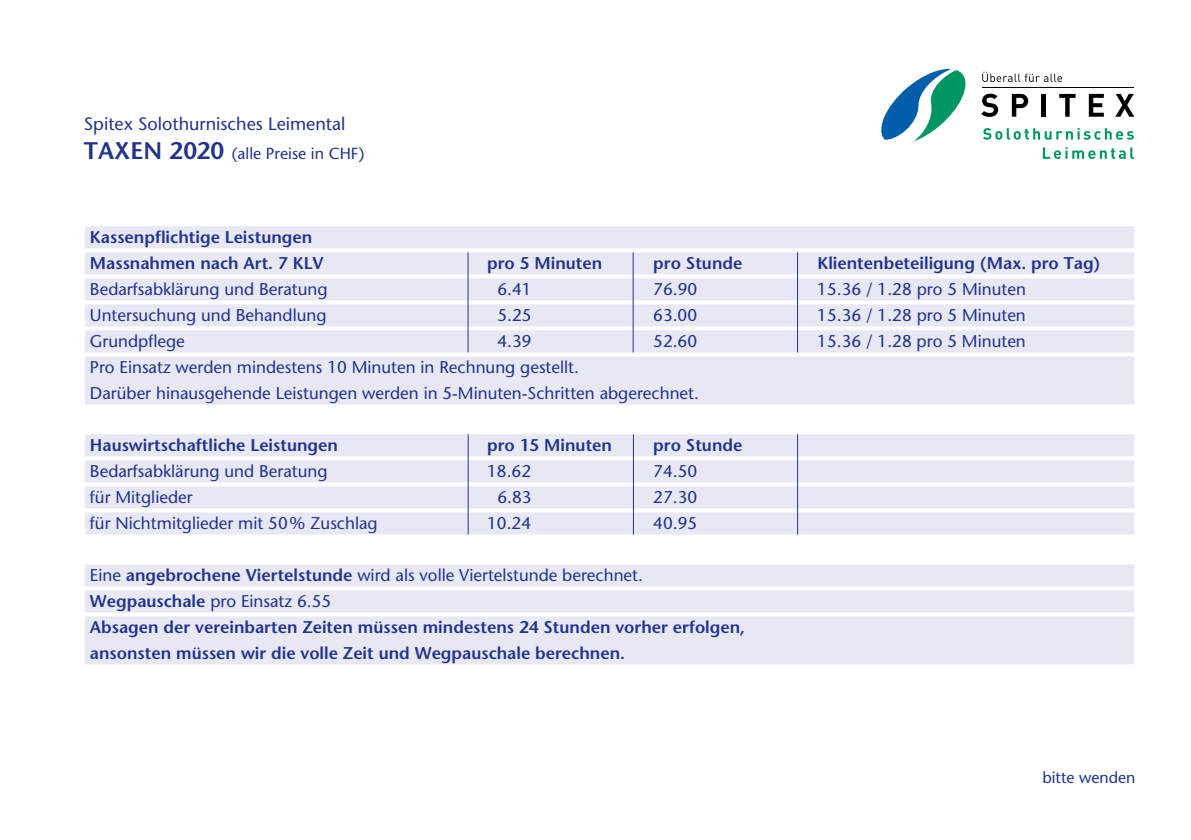
<style>
.page{position:relative;width:1191px;height:840px;background:#fff}
.page>*{position:absolute;margin:0;border:0;box-sizing:border-box;transform-origin:0 0}
.t1{font:500 18px "Stone Sans Std";color:#22338b}
.t2{font:500 17px/26px "Stone Sans Std";color:#22338b}
.t3{font:600 17px/26px "Stone Sans Std";color:#22338b}
.t4{font:500 16px "Stone Sans Std";color:#22338b}
.s1{font-weight:600;font-size:24px}
.s2{font-weight:500}
</style>
<div class="page">
<div style="left:85px;top:226px;width:1049px;height:22px;background:#e8e8f5"></div>
<div style="left:85px;top:252px;width:1049px;height:22px;background:#e8e8f5"></div>
<div style="left:85px;top:278px;width:1049px;height:22px;background:#e8e8f5"></div>
<div style="left:85px;top:304px;width:1049px;height:22px;background:#e8e8f5"></div>
<div style="left:85px;top:330px;width:1049px;height:22px;background:#e8e8f5"></div>
<div style="left:85px;top:356px;width:1049px;height:22px;background:#e8e8f5"></div>
<div style="left:85px;top:376px;width:1049px;height:28px;background:#e8e8f5"></div>
<div style="left:85px;top:434px;width:1049px;height:22px;background:#e8e8f5"></div>
<div style="left:85px;top:460px;width:1049px;height:22px;background:#e8e8f5"></div>
<div style="left:85px;top:486px;width:1049px;height:22px;background:#e8e8f5"></div>
<div style="left:85px;top:512px;width:1049px;height:22px;background:#e8e8f5"></div>
<hr style="left:632px;top:252px;width:1px;height:100px;background:#22338b">
<hr style="left:467px;top:252px;width:1px;height:100px;background:#22338b">
<hr style="left:797px;top:252px;width:1px;height:100px;background:#22338b">
<div style="left:85px;top:564px;width:1049px;height:22px;background:#e8e8f5"></div>
<div style="left:85px;top:590px;width:1049px;height:22px;background:#e8e8f5"></div>
<div style="left:85px;top:616px;width:1049px;height:22px;background:#e8e8f5"></div>
<div style="left:85px;top:636px;width:1049px;height:28px;background:#e8e8f5"></div>
<hr style="left:468px;top:434px;width:1px;height:100px;background:#22338b">
<hr style="left:633px;top:434px;width:1px;height:100px;background:#22338b">
<hr style="left:797px;top:434px;width:1px;height:100px;background:#22338b">
<svg style="left:881px;top:69px;width:85px;height:72px"></svg>
<svg style="left:981px;top:94px;width:17px;height:23px"></svg>
<svg style="left:1011px;top:94px;width:17px;height:23px"></svg>
<div style="left:1041px;top:94px;width:5px;height:23px;background:#000"></div>
<svg style="left:1059px;top:94px;width:16px;height:23px"></svg>
<svg style="left:1088px;top:94px;width:15px;height:23px"></svg>
<svg style="left:1115px;top:94px;width:19px;height:23px"></svg>
<hr style="left:982px;top:87px;width:152px;height:1px;background:#000">
<svg style="left:982px;top:72px;width:80px;height:10px"></svg>
<svg style="left:983px;top:128px;width:150px;height:12px"></svg>
<svg style="left:1042px;top:147px;width:91px;height:12px"></svg>
<p class="t1" style="left:84px;top:112px;width:263px">Spitex Solothurnisches Leimental</p>
<p class="t4" style="left:84px;top:143px;width:282px"><span class="s1">TAXEN 2020</span> (alle Preise in CHF)</p>
<p class="t3" style="left:90px;top:224px;width:235px">Kassenpflichtige Leistungen<br>Massnahmen nach Art. 7 KLV</p>
<p class="t3" style="left:487px;top:250px;width:117px">pro 5 Minuten</p>
<p class="t3" style="left:653px;top:250px;width:91px">pro Stunde</p>
<p class="t3" style="left:817px;top:250px;width:285px">Klientenbeteiligung (Max. pro Tag)</p>
<p class="t2" style="left:90px;top:276px;width:239px">Bedarfsabklärung und Beratung</p>
<p class="t2" style="left:497px;top:276px;width:36px">6.41</p>
<p class="t2" style="left:653px;top:276px;width:45px">76.90</p>
<p class="t2" style="left:817px;top:276px;width:210px">15.36 / 1.28 pro 5 Minuten</p>
<p class="t2" style="left:90px;top:302px;width:238px">Untersuchung und Behandlung</p>
<p class="t2" style="left:497px;top:302px;width:36px">5.25</p>
<p class="t2" style="left:653px;top:302px;width:45px">63.00</p>
<p class="t2" style="left:817px;top:302px;width:210px">15.36 / 1.28 pro 5 Minuten</p>
<p class="t2" style="left:90px;top:328px;width:96px">Grundpflege</p>
<p class="t2" style="left:497px;top:328px;width:36px">4.39</p>
<p class="t2" style="left:653px;top:328px;width:45px">52.60</p>
<p class="t2" style="left:817px;top:328px;width:210px">15.36 / 1.28 pro 5 Minuten</p>
<p class="t2" style="left:90px;top:354px;width:610px">Pro Einsatz werden mindestens 10 Minuten in Rechnung gestellt.<br>Darüber hinausgehende Leistungen werden in 5-Minuten-Schritten abgerechnet.</p>
<p class="t3" style="left:90px;top:432px;width:250px">Hauswirtschaftliche Leistungen</p>
<p class="t3" style="left:487px;top:432px;width:126px">pro 15 Minuten</p>
<p class="t3" style="left:653px;top:432px;width:91px">pro Stunde</p>
<p class="t2" style="left:90px;top:458px;width:239px">Bedarfsabklärung und Beratung</p>
<p class="t2" style="left:487px;top:458px;width:45px">18.62</p>
<p class="t2" style="left:653px;top:458px;width:45px">74.50</p>
<p class="t2" style="left:90px;top:484px;width:104px">für Mitglieder</p>
<p class="t2" style="left:497px;top:484px;width:36px">6.83</p>
<p class="t2" style="left:653px;top:484px;width:45px">27.30</p>
<p class="t2" style="left:90px;top:510px;width:289px">für Nichtmitglieder mit 50% Zuschlag</p>
<p class="t2" style="left:487px;top:510px;width:45px">10.24</p>
<p class="t2" style="left:653px;top:510px;width:45px">40.95</p>
<p class="t3" style="left:90px;top:562px;width:656px"><span class="s2">Eine</span> angebrochene Viertelstunde <span class="s2">wird als volle Viertelstunde berechnet.<br></span>Wegpauschale <span class="s2">pro Einsatz 6.55<br></span>Absagen der vereinbarten Zeiten müssen mindestens 24 Stunden vorher erfolgen, ansonsten müssen wir die volle Zeit und Wegpauschale berechnen.</p>
<p class="t4" style="left:1042px;top:767px;width:95px">bitte wenden</p>
</div>
